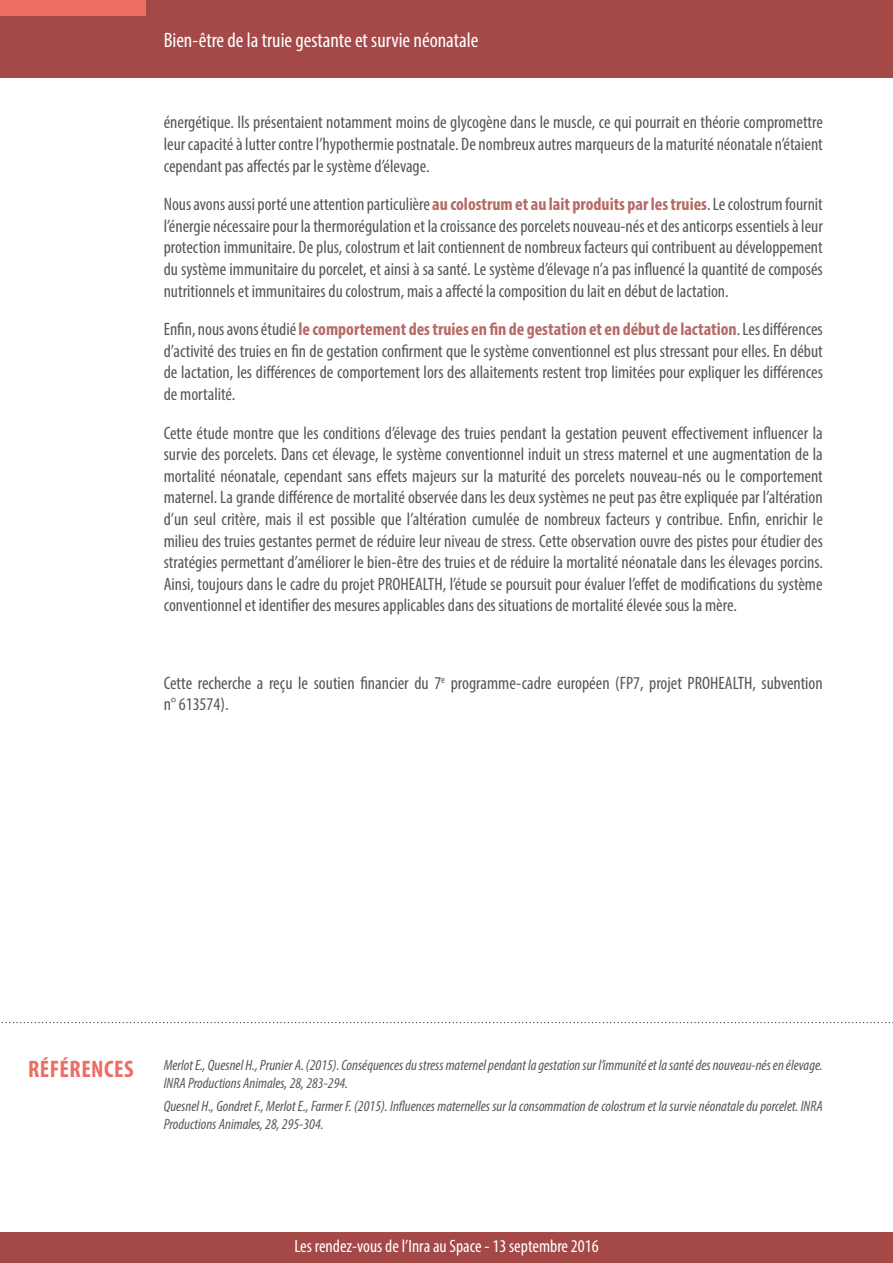
<style>
.page{position:relative;width:893px;height:1263px;background:#fff}
.page>*{position:absolute;margin:0;border:0;box-sizing:border-box;transform-origin:0 0}
.t1{font:700 condensed 24px "Myriad Pro";letter-spacing:.02em;color:#ed6e65}
.t2{font:condensed 21px "Myriad Pro";color:#fff}
.t3{font:condensed 18px/21.6px "Myriad Pro";color:#575756;text-align:justify}
.t4{font:condensed 18px "Myriad Pro";color:#fff}
.t5{font:italic condensed 15px/18px "Myriad Pro";color:#575756}
.s1{font-weight:700;color:#b66a66}
</style>
<div class="page">
<div style="left:0;top:1232px;width:893px;height:31px;background:#a44848"></div>
<div style="left:0;top:0;width:893px;height:78px;background:#a44848"></div>
<div style="left:0;top:0;width:146px;height:15px;background:#ed6e65"></div>
<svg style="left:1px;top:1022px;width:892px;height:1px"></svg>
<p class="t2" style="left:164px;top:28px;width:316px">Bien-être de la truie gestante et survie néonatale</p>
<p class="t3" style="left:164px;top:111px;width:661px">énergétique. Ils présentaient notamment moins de glycogène dans le muscle, ce qui pourrait en théorie compromettre leur capacité à lutter contre l’hypothermie postnatale. De nombreux autres marqueurs de la maturité néonatale n’étaient cependant pas affectés par le système d’élevage.</p>
<p class="t3" style="left:164px;top:193px;width:661px">Nous avons aussi porté une attention particulière <span class="s1">au colostrum et au lait produits par les truies</span>. Le colostrum fournit l’énergie nécessaire pour la thermorégulation et la croissance des porcelets nouveau-nés et des anticorps essentiels à leur protection immunitaire. De plus, colostrum et lait contiennent de nombreux facteurs qui contribuent au développement du système immunitaire du porcelet, et ainsi à sa santé. Le système d’élevage n’a pas influencé la quantité de composés nutritionnels et immunitaires du colostrum, mais a affecté la composition du lait en début de lactation.</p>
<p class="t3" style="left:164px;top:318px;width:661px">Enfin, nous avons étudié <span class="s1">le comportement des truies en fin de gestation et en début de lactation</span>. Les différences d’activité des truies en fin de gestation confirment que le système conventionnel est plus stressant pour elles. En début de lactation, les différences de comportement lors des allaitements restent trop limitées pour expliquer les différences de mortalité.</p>
<p class="t3" style="left:164px;top:422px;width:661px">Cette étude montre que les conditions d’élevage des truies pendant la gestation peuvent effectivement influencer la survie des porcelets. Dans cet élevage, le système conventionnel induit un stress maternel et une augmentation de la mortalité néonatale, cependant sans effets majeurs sur la maturité des porcelets nouveau-nés ou le comportement maternel. La grande différence de mortalité observée dans les deux systèmes ne peut pas être expliquée par l’altération d’un seul critère, mais il est possible que l’altération cumulée de nombreux facteurs y contribue. Enfin, enrichir le milieu des truies gestantes permet de réduire leur niveau de stress. Cette observation ouvre des pistes pour étudier des stratégies permettant d’améliorer le bien-être des truies et de réduire la mortalité néonatale dans les élevages porcins.<br>Ainsi, toujours dans le cadre du projet PROHEALTH, l’étude se poursuit pour évaluer l’effet de modifications du système conventionnel et identifier des mesures applicables dans des situations de mortalité élevée sous la mère.</p>
<p class="t3" style="left:164px;top:672px;width:661px">Cette recherche a reçu le soutien financier du 7<sup>e</sup> programme-cadre européen (FP7, projet PROHEALTH, subvention n° 613574).</p>
<h1 class="t1" style="left:28px;top:1054px;width:107px">RÉFÉRENCES</h1>
<p class="t5" style="left:164px;top:1056px;width:660px">Merlot E., Quesnel H., Prunier A. (2015). Conséquences du stress maternel pendant la gestation sur l’immunité et la santé des nouveau-nés en élevage.<br>INRA Productions Animales, 28, 283-294.</p>
<p class="t5" style="left:164px;top:1096px;width:661px">Quesnel H., Gondret F., Merlot E., Farmer F. (2015). Influences maternelles sur la consommation de colostrum et la survie néonatale du porcelet. INRA<br>Productions Animales, 28, 295-304.</p>
<p class="t4" style="left:294px;top:1235px;width:306px">Les rendez-vous de l’Inra au Space - 13 septembre 2016</p>
</div>
